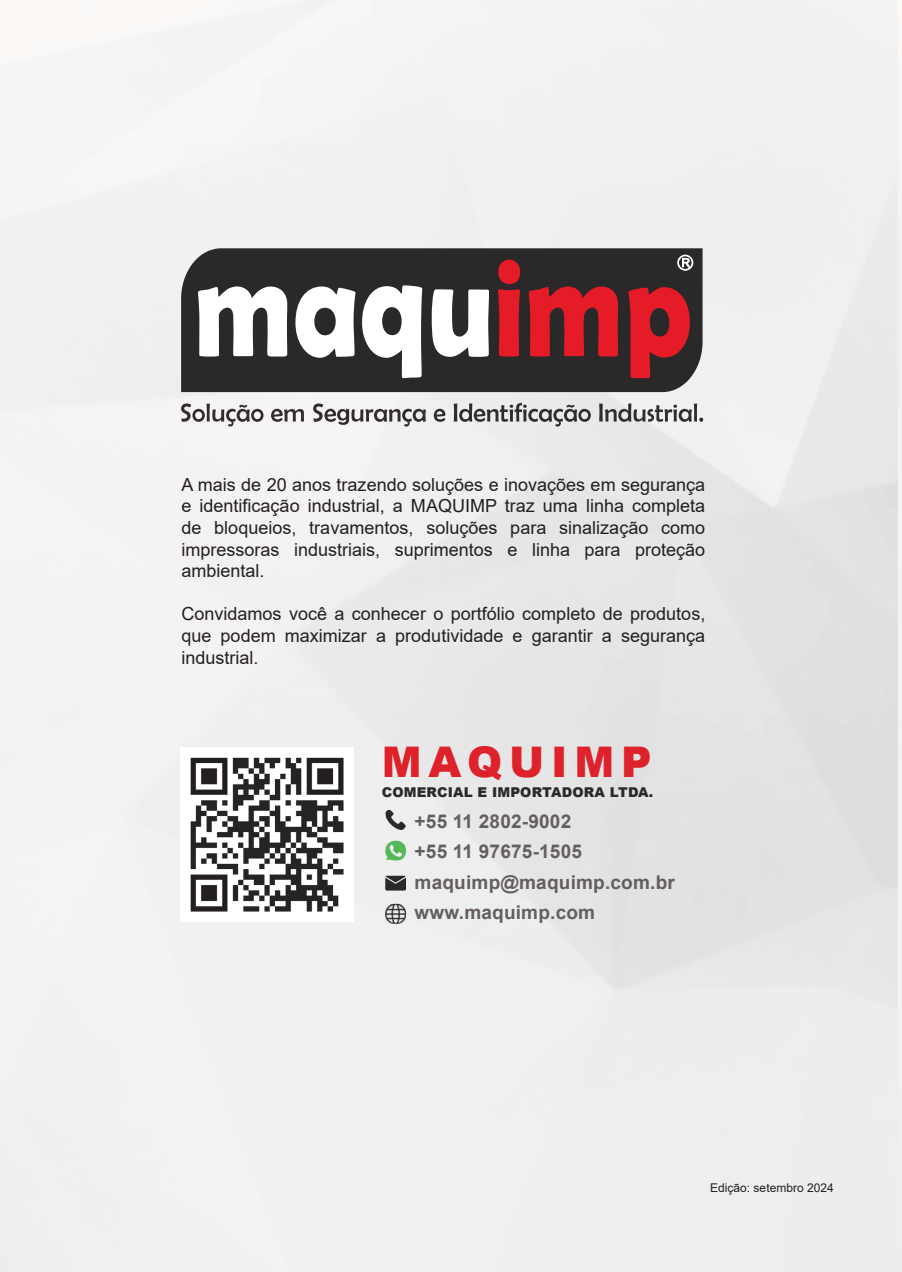
<style>
.page{position:relative;width:902px;height:1272px;background:#fff}
.page>*{position:absolute;margin:0;border:0;box-sizing:border-box;transform-origin:0 0}
.t1{font:900 42.15px "Arial";letter-spacing:.16em;color:#dd222b}
.t2{font:700 19.05px/30.5px "Arial";letter-spacing:.01em;color:#645e5f}
.t3{font:18px/21.6px "Arial";color:#231f20;text-align:justify}
.t4{font:900 13.5px "Arial";letter-spacing:.01em;color:#2c292a}
.t5{font:12px "Arial";color:#231f20}
</style>
<div class="page">
<img style="left:0;top:0;width:901px;height:1271px">
<div style="left:181px;top:248px;width:521px;height:144px;background:#2a2829"></div>
<svg style="left:198px;top:285px;width:291px;height:93px"></svg>
<svg style="left:498px;top:254px;width:195px;height:124px;background:#772329"></svg>
<svg style="left:181px;top:403px;width:522px;height:23px"></svg>
<img style="left:180px;top:747px;width:174px;height:174px">
<img style="left:385px;top:809px;width:20px;height:21px">
<svg style="left:385px;top:827px;width:20px;height:1px"></svg>
<img style="left:385px;top:873px;width:20px;height:20px">
<img style="left:385px;top:874px;width:20px;height:18px">
<img style="left:385px;top:840px;width:20px;height:20px">
<img style="left:385px;top:844px;width:20px;height:14px">
<img style="left:385px;top:903px;width:20px;height:20px">
<img style="left:385px;top:905px;width:20px;height:17px">
<p class="t3" style="left:181px;top:473px;width:525px">A mais de 20 anos trazendo soluções e inovações em segurança e identificação industrial, a MAQUIMP traz uma linha completa de bloqueios, travamentos, soluções para sinalização como impressoras industriais, suprimentos e linha para proteção ambiental.</p>
<p class="t3" style="left:181px;top:603px;width:525px">Convidamos você a conhecer o portfólio completo de produtos, que podem maximizar a produtividade e garantir a segurança industrial.</p>
<h1 class="t1" style="left:382px;top:731px;width:271px">MAQUIMP</h1>
<p class="t4" style="left:382px;top:782px;width:273px">COMERCIAL E IMPORTADORA LTDA.</p>
<p class="t2" style="left:414px;top:806px;width:262px">+55 11 2802-9002<br>+55 11 97675-1505 maquimp@maquimp.com.br www.maquimp.com</p>
<p class="t5" style="left:710px;top:1179px;width:125px">Edição: setembro 2024</p>
</div>
